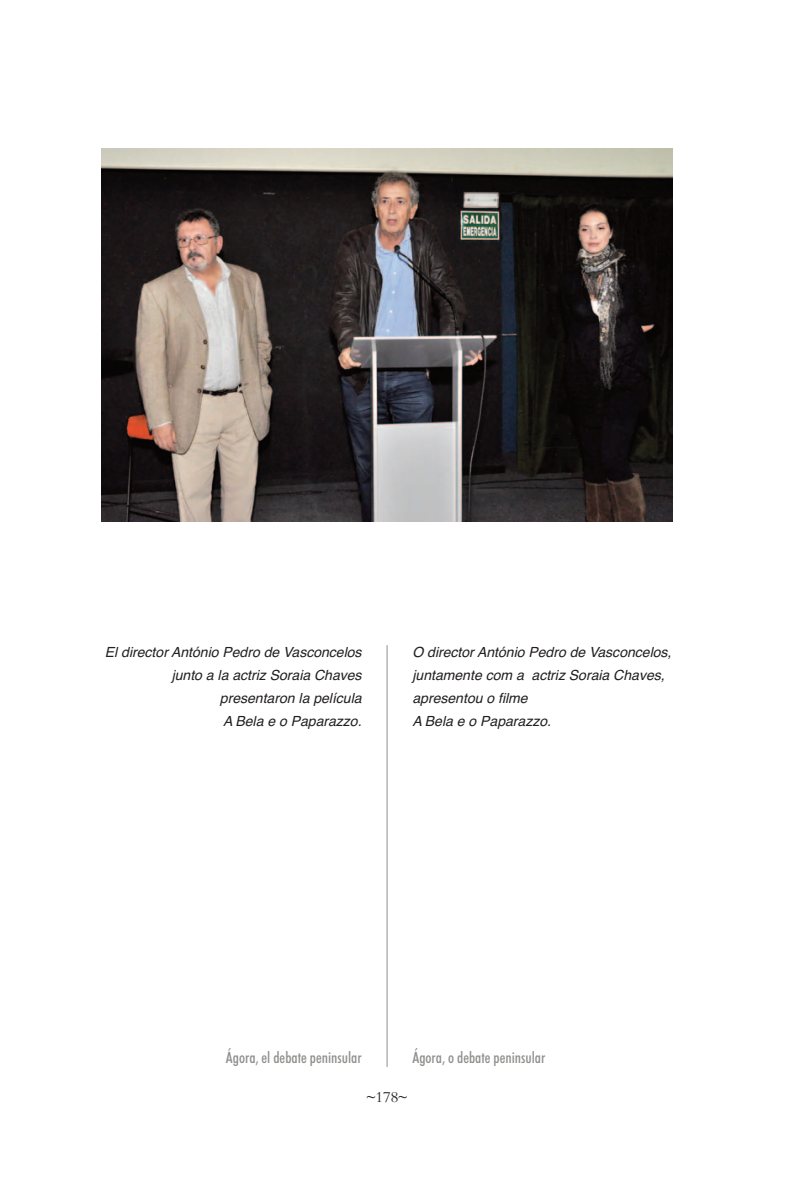
<style>
.page{position:relative;width:794px;height:1191px;background:#fff}
.page>*{position:absolute;margin:0;border:0;box-sizing:border-box;transform-origin:0 0}
.t1{font:500 condensed 15.75px "Futura BT";color:#908f8d}
.t2{font:15.75px "Bembo";color:#231f20}
.t3{font:italic 14px/23.1px "Helvetica";color:#231f20}
</style>
<div class="page">
<hr style="left:387px;top:645px;width:1px;height:422px;background:#908f8d">
<img style="left:102px;top:149px;width:570px;height:372px">
<p class="t3" style="left:105px;top:641px;width:258px;text-align:right">El director António Pedro de Vasconcelos junto a la actriz Soraia Chaves presentaron la película<br>A Bela e o Paparazzo.</p>
<p class="t3" style="left:412px;top:641px;width:260px">O director António Pedro de Vasconcelos, juntamente com a actriz Soraia Chaves, apresentou o filme<br>A Bela e o Paparazzo.</p>
<p class="t1" style="left:226px;top:1051px;width:137px">Ágora, el debate peninsular</p>
<p class="t1" style="left:412px;top:1051px;width:134px">Ágora, o debate peninsular</p>
<p class="t2" style="left:367px;top:1091px;width:42px">~178~</p>
</div>
